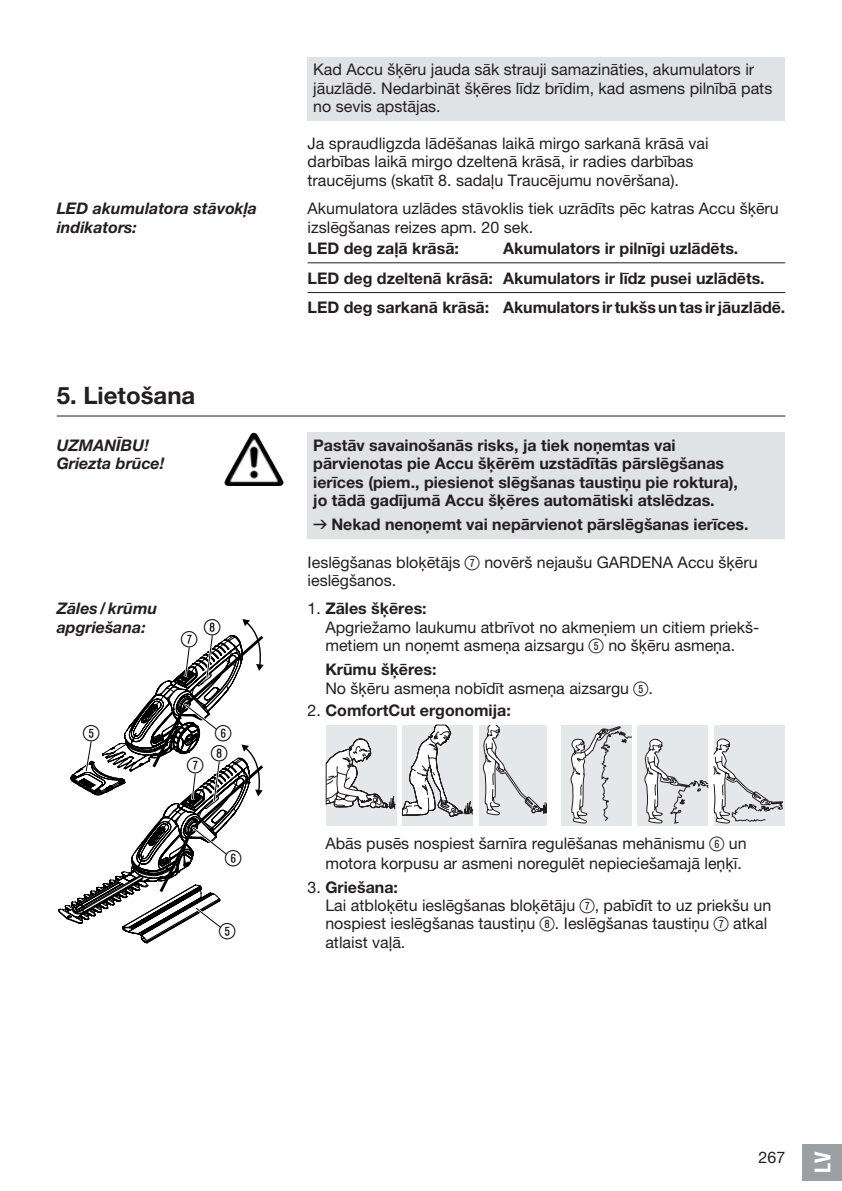
<style>
.page{position:relative;width:842px;height:1191px;background:#fff}
.page>*{position:absolute;margin:0;border:0;box-sizing:border-box;transform-origin:0 0}
.t1{font:700 24px "GARDENA Pro";color:#231f20}
.t2{font:22px "Ziffernim Kreisund Quadrat BQ";color:#000}
.t3{font:22px "GARDENA Pro Bo Cond";color:#fff}
.t4{font:16px/18.4px "GARDENA Pro";color:#231f20}
.t5{font:700 16px/18.4px "GARDENA Pro";color:#231f20}
.t6{font:italic 700 16px/18.4px "GARDENA Pro";color:#231f20}
.s1{font-family:"Formdruck";font-weight:400}
.s2{font-family:"Ziffernim Kreisund Quadrat BQ";font-size:20px}
.s3{font-weight:700}
.s4{font-weight:400}
</style>
<div class="page">
<div style="left:802px;top:1143px;width:40px;height:37px;background:#9d9fa2"></div>
<div style="left:308px;top:57px;width:477px;height:64px;background:#e1e2e4"></div>
<hr style="left:308px;top:262px;width:477px;height:1px;background:#231f20">
<hr style="left:308px;top:292px;width:477px;height:1px;background:#231f20">
<div style="left:308px;top:432px;width:477px;height:107px;background:#e1e2e4"></div>
<hr style="left:57px;top:415px;width:728px;height:1px;background:#231f20">
<img style="left:227px;top:433px;width:26px;height:44px">
<svg style="left:58px;top:619px;width:206px;height:325px"></svg>
<div style="left:479px;top:725px;width:67px;height:100px;background:#e6e7e9"></div>
<svg style="left:483px;top:724px;width:63px;height:92px"></svg>
<svg style="left:325px;top:724px;width:148px;height:102px"></svg>
<div style="left:637px;top:725px;width:71px;height:100px;background:#e6e7e9"></div>
<div style="left:561px;top:725px;width:71px;height:100px;background:#e6e7e9"></div>
<svg style="left:570px;top:726px;width:62px;height:98px"></svg>
<div style="left:714px;top:725px;width:70px;height:100px;background:#e6e7e9"></div>
<svg style="left:644px;top:738px;width:139px;height:86px"></svg>
<p class="t4" style="left:313px;top:60px;width:461px">Kad Accu šķēru jauda sāk strauji samazināties, akumulators ir jāuzlādē. Nedarbināt šķēres līdz brīdim, kad asmens pilnībā pats no sevis apstājas.</p>
<p class="t4" style="left:308px;top:134px;width:402px">Ja spraudligzda lādēšanas laikā mirgo sarkanā krāsā vai darbības laikā mirgo dzeltenā krāsā, ir radies darbības traucējums (skatīt 8. sadaļu Traucējumu novēršana).</p>
<p class="t6" style="left:57px;top:199px;width:202px">LED akumulatora stāvokļa indikators:</p>
<p class="t4" style="left:308px;top:199px;width:473px">Akumulatora uzlādes stāvoklis tiek uzrādīts pēc katras Accu šķēru izslēgšanas reizes apm. 20 sek.</p>
<p class="t5" style="left:308px;top:239px;width:153px">LED deg zaļā krāsā:</p>
<p class="t5" style="left:308px;top:233px;width:479px;line-height:29.8px;text-indent:196px">Akumulators ir pilnīgi uzlādēts.<br>LED deg dzeltenā krāsā: Akumulators ir līdz pusei uzlādēts.<br>LED deg sarkanā krāsā: Akumulators ir tukšs un tas ir jāuzlādē.</p>
<h1 class="t1" style="left:57px;top:381px;width:140px">5. Lietošana</h1>
<p class="t6" style="left:57px;top:436px;width:109px">UZMANĪBU!<br>Griezta brūce!</p>
<p class="t5" style="left:313px;top:436px;width:426px">Pastāv savainošanās risks, ja tiek noņemtas vai pārvienotas pie Accu šķērēm uzstādītās pārslēgšanas ierīces (piem., piesienot slēgšanas taustiņu pie roktura), jo tādā gadījumā Accu šķēres automātiski atslēdzas.</p>
<p class="t5" style="left:313px;top:515px;width:437px"><span class="s1">v</span> Nekad nenoņemt vai nepārvienot pārslēgšanas ierīces.</p>
<p class="t4" style="left:308px;top:552px;width:451px">Ieslēgšanas bloķētājs <span class="s2">7</span> novērš nejaušu GARDENA Accu šķēru ieslēgšanos.</p>
<p class="t6" style="left:57px;top:599px;width:102px">Zāles/krūmu apgriešana:</p>
<p class="t4" style="left:325px;top:599px;width:434px;text-indent:-18px">1. <span class="s3">Zāles šķēres:<br></span>Apgriežamo laukumu atbrīvot no akmeņiem un citiem priekš&shy;metiem un noņemt asmeņa aizsargu <span class="s2">5</span> no šķēru asmeņa.</p>
<p class="t4" style="left:325px;top:660px;width:329px"><span class="s3">Krūmu šķēres:<br></span>No šķēru asmeņa nobīdīt asmeņa aizsargu <span class="s2">5</span>.</p>
<p class="t5" style="left:308px;top:701px;width:205px"><span class="s4">2.</span> ComfortCut ergonomija:</p>
<h2 class="t2" style="left:204px;top:615px;width:18px">8</h2>
<h2 class="t2" style="left:181px;top:627px;width:18px">7</h2>
<h2 class="t2" style="left:83px;top:721px;width:18px">5</h2>
<h2 class="t2" style="left:215px;top:721px;width:18px">6</h2>
<h2 class="t2" style="left:211px;top:741px;width:18px">8</h2>
<h2 class="t2" style="left:187px;top:753px;width:18px">7</h2>
<h2 class="t2" style="left:225px;top:846px;width:18px">6</h2>
<h2 class="t2" style="left:219px;top:919px;width:18px">5</h2>
<p class="t4" style="left:325px;top:832px;width:423px;line-height:20px">Abās pusēs nospiest šarnīra regulēšanas mehānismu <span class="s2">6</span> un motora korpusu ar asmeni noregulēt nepieciešamajā leņķī.</p>
<p class="t4" style="left:325px;top:877px;width:447px;text-indent:-18px">3. <span class="s3">Griešana:<br></span>Lai atbloķētu ieslēgšanas bloķētāju <span class="s2">7</span>, pabīdīt to uz priekšu un nospiest ieslēgšanas taustiņu <span class="s2">8</span>. Ieslēgšanas taustiņu <span class="s2">7</span> atkal atlaist vaļā.</p>
<p class="t4" style="left:759px;top:1147px;width:28px">267</p>
<h2 class="t3" style="left:809px;top:1172px;width:23px;rotate:-90deg">LV</h2>
</div>
